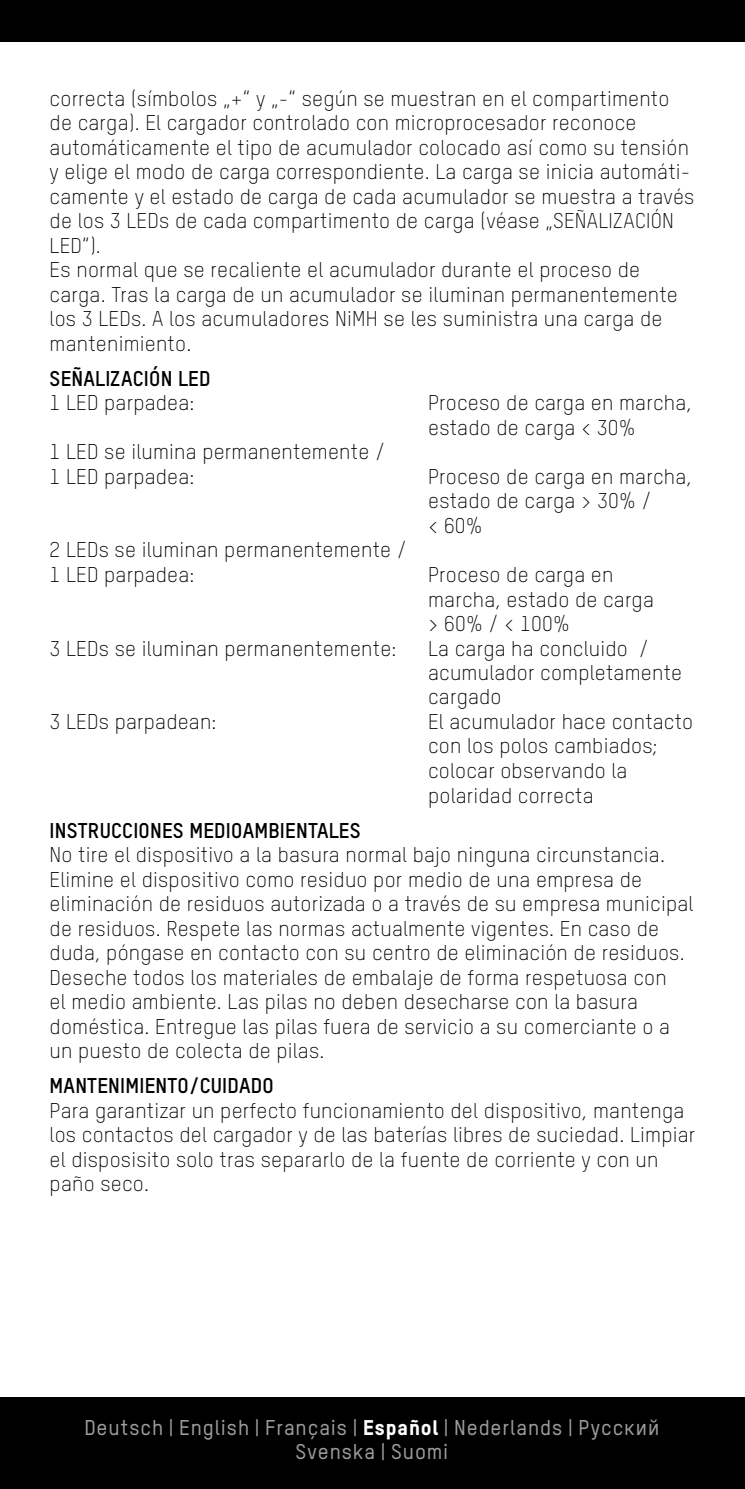
<style>
.page{position:relative;width:745px;height:1489px;background:#fff}
.page>*{position:absolute;margin:0;border:0;box-sizing:border-box;transform-origin:0 0}
.t1{font:300 21px/24.5px "TSTARPRO";letter-spacing:.01em;color:#000}
.t2{font:700 21px "TSTARPRO";letter-spacing:.01em;color:#000}
.t3{font:500 21px/24.5px "TSTARPRO";letter-spacing:.045em;color:#9d9c9c;text-align:center}
.s1{font-weight:800;color:#fff}
</style>
<div class="page">
<div style="left:0;top:0;width:744px;height:42px;background:#000"></div>
<div style="left:0;top:1397px;width:744px;height:91px;background:#000"></div>
<p class="t1" style="left:50px;top:86px;width:646px">correcta (símbolos „+“ y „-“ según se muestran en el compartimento de carga). El cargador controlado con microprocesador reconoce automáticamente el tipo de acumulador colocado así como su tensión y elige el modo de carga correspondiente. La carga se inicia automáti&shy;camente y el estado de carga de cada acumulador se muestra a través de los 3 LEDs de cada compartimento de carga (véase „SEÑALIZACIÓN LED“).<br>Es normal que se recaliente el acumulador durante el proceso de carga. Tras la carga de un acumulador se iluminan permanentemente los 3 LEDs. A los acumuladores NiMH se les suministra una carga de mantenimiento.</p>
<p class="t2" style="left:50px;top:365px;width:162px">SEÑALIZACIÓN LED</p>
<p class="t1" style="left:50px;top:391px;width:146px">1 LED parpadea:</p>
<p class="t1" style="left:428px;top:391px;width:265px">Proceso de carga en marcha, estado de carga &lt; 30%</p>
<p class="t1" style="left:50px;top:440px;width:337px">1 LED se ilumina permanentemente /<br>1 LED parpadea:</p>
<p class="t1" style="left:428px;top:464px;width:265px">Proceso de carga en marcha, estado de carga &gt; 30% /<br>&lt; 60%</p>
<p class="t1" style="left:50px;top:538px;width:358px">2 LEDs se iluminan permanentemente /<br>1 LED parpadea:</p>
<p class="t1" style="left:428px;top:562px;width:227px">Proceso de carga en marcha, estado de carga &gt; 60% / &lt; 100%</p>
<p class="t1" style="left:50px;top:636px;width:348px">3 LEDs se iluminan permanentemente:</p>
<p class="t1" style="left:428px;top:636px;width:255px">La carga ha concluido / acumulador completamente cargado</p>
<p class="t1" style="left:50px;top:709px;width:168px">3 LEDs parpadean:</p>
<p class="t1" style="left:428px;top:709px;width:266px">El acumulador hace contacto con los polos cambiados; colocar observando la polaridad correcta</p>
<p class="t2" style="left:50px;top:817px;width:312px">INSTRUCCIONES MEDIOAMBIENTALES</p>
<p class="t1" style="left:50px;top:842px;width:645px">No tire el dispositivo a la basura normal bajo ninguna circunstancia.<br>Elimine el dispositivo como residuo por medio de una empresa de eliminación de residuos autorizada o a través de su empresa municipal de residuos. Respete las normas actualmente vigentes. En caso de duda, póngase en contacto con su centro de eliminación de residuos.<br>Deseche todos los materiales de embalaje de forma respetuosa con<br>el medio ambiente. Las pilas no deben desecharse con la basura doméstica. Entregue las pilas fuera de servicio a su comerciante o a un puesto de colecta de pilas.</p>
<p class="t2" style="left:50px;top:1072px;width:225px">MANTENIMIENTO/CUIDADO</p>
<p class="t1" style="left:50px;top:1098px;width:646px">Para garantizar un perfecto funcionamiento del dispositivo, mantenga los contactos del cargador y de las baterías libres de suciedad. Limpiar el disposisito solo tras separarlo de la fuente de corriente y con un paño seco.</p>
<p class="t3" style="left:84px;top:1416px;width:576px">Deutsch | English | Français | <span class="s1">Español</span> | Nederlands | Pусский<br>Svenska | Suomi</p>
</div>
